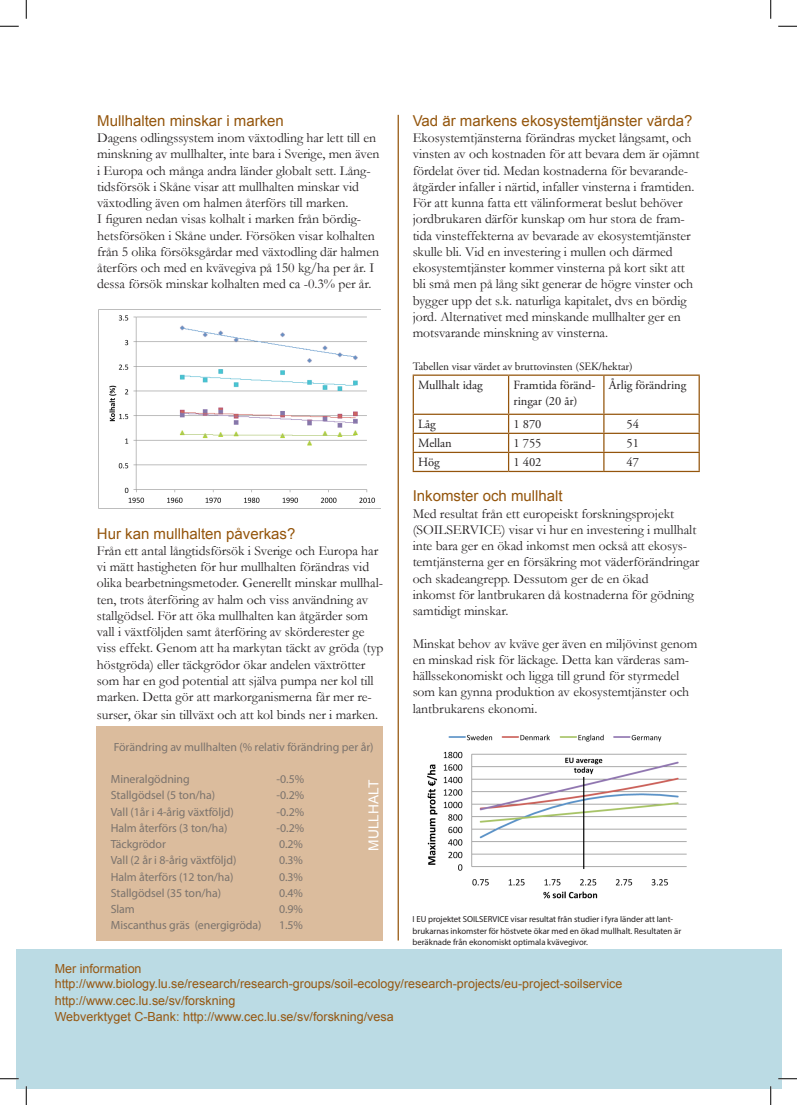
<style>
.page{position:relative;width:797px;height:1105px;background:#fff}
.page>*{position:absolute;margin:0;border:0;box-sizing:border-box;transform-origin:0 0}
.Brödtext_utan_indrag{font:15px "Arial";color:#94550c}
.Brödtext_utan_indrag-2{font:13.75px/16.2px "Garamond";letter-spacing:-.005em;color:#231f20}
.t1{font:13.75px "Arial";color:#fff}
.Underrubrik_stor{font:12.5px "Arial";color:#965711}
.Brödtext_utan_indrag-3{font:12.5px/16.2px "Adobe Garamond Pro";letter-spacing:-.005em;color:#231f20}
.Summary__ingress__in{font:12.5px "Adobe Garamond Pro";color:#231f20}
.Faktaruta{font:11.88px "Myriad Pro";letter-spacing:-.005em;color:#7b736d}
.Brödtext_utan_indrag-4{font:11.88px "Myriad Pro";letter-spacing:-.005em;color:#7b736d}
.Brödtext_utan_indrag-5{font:11.25px "Adobe Garamond Pro";letter-spacing:-.005em;color:#231f20}
.Bildtext{font:8.75px/11.2px "Myriad Pro";letter-spacing:-.005em;color:#231f20}
</style>
<div class="page">
<hr style="left:397px;top:115px;width:2px;height:825px;background:#94550c">
<div style="left:16px;top:949px;width:765px;height:140px;background:#bbdbe4"></div>
<div style="left:97px;top:725px;width:286px;height:215px;background:#dbbc9d"></div>
<hr style="left:412px;top:375px;width:96px;height:1px;background:#94550c">
<hr style="left:412px;top:376px;width:2px;height:38px;background:#94550c">
<hr style="left:508px;top:375px;width:96px;height:1px;background:#94550c">
<hr style="left:508px;top:376px;width:1px;height:38px;background:#94550c">
<hr style="left:604px;top:375px;width:95px;height:1px;background:#94550c">
<hr style="left:603px;top:376px;width:1px;height:38px;background:#94550c">
<hr style="left:698px;top:376px;width:1px;height:38px;background:#94550c">
<hr style="left:412px;top:414px;width:96px;height:1px;background:#94550c">
<hr style="left:508px;top:414px;width:96px;height:1px;background:#94550c">
<hr style="left:604px;top:414px;width:95px;height:1px;background:#94550c">
<hr style="left:412px;top:433px;width:96px;height:1px;background:#94550c">
<hr style="left:508px;top:433px;width:96px;height:1px;background:#94550c">
<hr style="left:604px;top:433px;width:95px;height:1px;background:#94550c">
<hr style="left:412px;top:452px;width:96px;height:1px;background:#94550c">
<svg style="left:412px;top:415px;width:2px;height:56px"></svg>
<hr style="left:508px;top:452px;width:96px;height:1px;background:#94550c">
<svg style="left:508px;top:415px;width:1px;height:56px"></svg>
<hr style="left:604px;top:452px;width:95px;height:1px;background:#94550c">
<svg style="left:603px;top:415px;width:1px;height:56px"></svg>
<svg style="left:698px;top:415px;width:1px;height:56px"></svg>
<hr style="left:412px;top:471px;width:96px;height:1px;background:#94550c">
<hr style="left:508px;top:471px;width:96px;height:1px;background:#94550c">
<hr style="left:604px;top:471px;width:95px;height:1px;background:#94550c">
<img style="left:99px;top:315px;width:281px;height:194px">
<img style="left:427px;top:734px;width:260px;height:165px">
<svg style="left:0;top:25px;width:19px;height:2px"></svg>
<svg style="left:778px;top:25px;width:19px;height:2px"></svg>
<svg style="left:0;top:1078px;width:19px;height:1px"></svg>
<svg style="left:778px;top:1078px;width:19px;height:1px"></svg>
<svg style="left:25px;top:0;width:2px;height:19px"></svg>
<svg style="left:25px;top:1086px;width:2px;height:19px"></svg>
<svg style="left:770px;top:0;width:1px;height:19px"></svg>
<svg style="left:770px;top:1086px;width:1px;height:19px"></svg>
<p class="Brödtext_utan_indrag" style="left:97px;top:111px;width:188px">Mullhalten minskar i marken</p>
<p class="Brödtext_utan_indrag-2" style="left:97px;top:129px;width:284px">Dagens odlingssystem inom växtodling har lett till en minskning av mullhalter, inte bara i Sverige, men även i Europa och många andra länder globalt sett. Lång&shy;tidsförsök i Skåne visar att mullhalten minskar vid växtodling även om halmen återförs till marken.</p>
<p class="Brödtext_utan_indrag-2" style="left:97px;top:210px;width:283px">I figuren nedan visas kolhalt i marken från bördig&shy;hetsförsöken i Skåne under. Försöken visar kolhalten från 5 olika försöksgårdar med växtodling där halmen återförs och med en kvävegiva på 150 kg/ha per år. I dessa försök minskar kolhalten med ca -0.3% per år.</p>
<p class="Brödtext_utan_indrag" style="left:97px;top:523px;width:200px">Hur kan mullhalten påverkas?</p>
<p class="Brödtext_utan_indrag-2" style="left:97px;top:542px;width:288px">Från ett antal långtidsförsök i Sverige och Europa har vi mätt hastigheten för hur mullhalten förändras vid olika bearbetningsmetoder. Generellt minskar mullhal&shy;ten, trots återföring av halm och viss användning av stallgödsel. För att öka mullhalten kan åtgärder som vall i växtföljden samt återföring av skörderester ge viss effekt. Genom att ha markytan täckt av gröda (typ höstgröda) eller täckgrödor ökar andelen växtrötter som har en god potential att själva pumpa ner kol till marken. Detta gör att markorganismerna får mer re-</p>
<p class="Brödtext_utan_indrag-2" style="left:97px;top:706px;width:283px">surser, ökar sin tillväxt och att kol binds ner i marken.</p>
<p class="Brödtext_utan_indrag-4" style="left:114px;top:739px;width:261px">Förändring av mullhalten (% relativ förändring per år)</p>
<p class="Faktaruta" style="left:111px;top:772px;width:81px">Mineralgödning</p>
<p class="Faktaruta" style="left:277px;top:772px;width:29px">-0.5%</p>
<p class="Faktaruta" style="left:111px;top:788px;width:106px">Stallgödsel (5 ton/ha)</p>
<p class="Faktaruta" style="left:277px;top:788px;width:29px">-0.2%</p>
<p class="Faktaruta" style="left:111px;top:804px;width:125px">Vall (1år i 4-årig växtföljd)</p>
<p class="Faktaruta" style="left:277px;top:804px;width:29px">-0.2%</p>
<p class="Faktaruta" style="left:111px;top:821px;width:118px">Halm återförs (3 ton/ha)</p>
<p class="Faktaruta" style="left:277px;top:821px;width:29px">-0.2%</p>
<p class="Faktaruta" style="left:111px;top:837px;width:57px">Täckgrödor</p>
<p class="Faktaruta" style="left:279px;top:837px;width:25px">0.2%</p>
<p class="Faktaruta" style="left:111px;top:853px;width:127px">Vall (2 år i 8-årig växtföljd)</p>
<p class="Faktaruta" style="left:279px;top:853px;width:25px">0.3%</p>
<p class="Faktaruta" style="left:111px;top:869px;width:124px">Halm återförs (12 ton/ha)</p>
<p class="Faktaruta" style="left:279px;top:869px;width:25px">0.3%</p>
<p class="Faktaruta" style="left:111px;top:886px;width:112px">Stallgödsel (35 ton/ha)</p>
<p class="Faktaruta" style="left:279px;top:886px;width:25px">0.4%</p>
<p class="Faktaruta" style="left:111px;top:902px;width:26px">Slam</p>
<p class="Faktaruta" style="left:279px;top:902px;width:25px">0.9%</p>
<p class="Faktaruta" style="left:111px;top:918px;width:152px">Miscanthus gräs (energigröda)</p>
<p class="Faktaruta" style="left:279px;top:918px;width:25px">1.5%</p>
<p class="t1" style="left:364px;top:850px;width:72px;rotate:-90deg">MULLHALT</p>
<p class="Brödtext_utan_indrag" style="left:412px;top:111px;width:281px">Vad är markens ekosystemtjänster värda?</p>
<p class="Brödtext_utan_indrag-2" style="left:412px;top:129px;width:288px">Ekosystemtjänsterna förändras mycket långsamt, och vinsten av och kostnaden för att bevara dem är ojämnt fördelat över tid. Medan kostnaderna för bevarande&shy;åtgärder infaller i närtid, infaller vinsterna i framtiden.<br>För att kunna fatta ett välinformerat beslut behöver jordbrukaren därför kunskap om hur stora de fram&shy;tida vinsteffekterna av bevarade av ekosystemtjänster skulle bli. Vid en investering i mullen och därmed ekosystemtjänster kommer vinsterna på kort sikt att bli små men på lång sikt generar de högre vinster och bygger upp det s.k. naturliga kapitalet, dvs en bördig jord. Alternativet med minskande mullhalter ger en motsvarande minskning av vinsterna.</p>
<p class="Brödtext_utan_indrag-5" style="left:412px;top:359px;width:222px">Tabellen visar värdet av bruttovinsten (SEK/hektar)</p>
<p class="Brödtext_utan_indrag-3" style="left:418px;top:378px;width:66px">Mullhalt idag</p>
<p class="Brödtext_utan_indrag-3" style="left:513px;top:378px;width:83px">Framtida föränd&shy;ringar (20 år)</p>
<p class="Brödtext_utan_indrag-3" style="left:609px;top:378px;width:79px">Årlig förändring</p>
<p class="Brödtext_utan_indrag-3" style="left:418px;top:417px;width:19px">Låg</p>
<p class="Brödtext_utan_indrag-3" style="left:513px;top:417px;width:29px">1 870</p>
<p class="Summary__ingress__in" style="left:626px;top:417px;width:14px">54</p>
<p class="Brödtext_utan_indrag-3" style="left:418px;top:436px;width:35px">Mellan</p>
<p class="Brödtext_utan_indrag-3" style="left:513px;top:436px;width:29px">1 755</p>
<p class="Summary__ingress__in" style="left:626px;top:436px;width:14px">51</p>
<p class="Brödtext_utan_indrag-3" style="left:418px;top:455px;width:23px">Hög</p>
<p class="Brödtext_utan_indrag-3" style="left:513px;top:455px;width:29px">1 402</p>
<p class="Summary__ingress__in" style="left:626px;top:455px;width:14px">47</p>
<p class="Brödtext_utan_indrag" style="left:412px;top:486px;width:152px">Inkomster och mullhalt</p>
<p class="Brödtext_utan_indrag-2" style="left:412px;top:505px;width:288px">Med resultat från ett europeiskt forskningsprojekt (SOILSERVICE) visar vi hur en investering i mullhalt inte bara ger en ökad inkomst men också att ekosys&shy;temtjänsterna ger en försäkring mot väderförändringar och skadeangrepp. Dessutom ger de en ökad</p>
<p class="Brödtext_utan_indrag-2" style="left:412px;top:586px;width:283px">inkomst för lantbrukaren då kostnaderna för gödning samtidigt minskar.</p>
<p class="Brödtext_utan_indrag-2" style="left:412px;top:635px;width:286px">Minskat behov av kväve ger även en miljövinst genom en minskad risk för läckage. Detta kan värderas sam&shy;hällssekonomiskt och ligga till grund för styrmedel som kan gynna produktion av ekosystemtjänster och lantbrukarens ekonomi.</p>
<p class="Bildtext" style="left:412px;top:914px;width:270px">I EU projektet SOILSERVICE visar resultat från studier i fyra länder att lant&shy;brukarnas inkomster för höstvete ökar med en ökad mullhalt. Resultaten är beräknade från ekonomiskt optimala kvävegivor.</p>
<p class="Underrubrik_stor" style="left:55px;top:961px;width:88px">Mer information</p>
<p class="Underrubrik_stor" style="left:55px;top:976px;width:569px">http://www.biology.lu.se/research/research-groups/soil-ecology/research-projects/eu-project-soilservice</p>
<p class="Underrubrik_stor" style="left:55px;top:992px;width:182px">http://www.cec.lu.se/sv/forskning</p>
<p class="Underrubrik_stor" style="left:55px;top:1008px;width:340px">Webverktyget C-Bank: http://www.cec.lu.se/sv/forskning/vesa</p>
</div>
